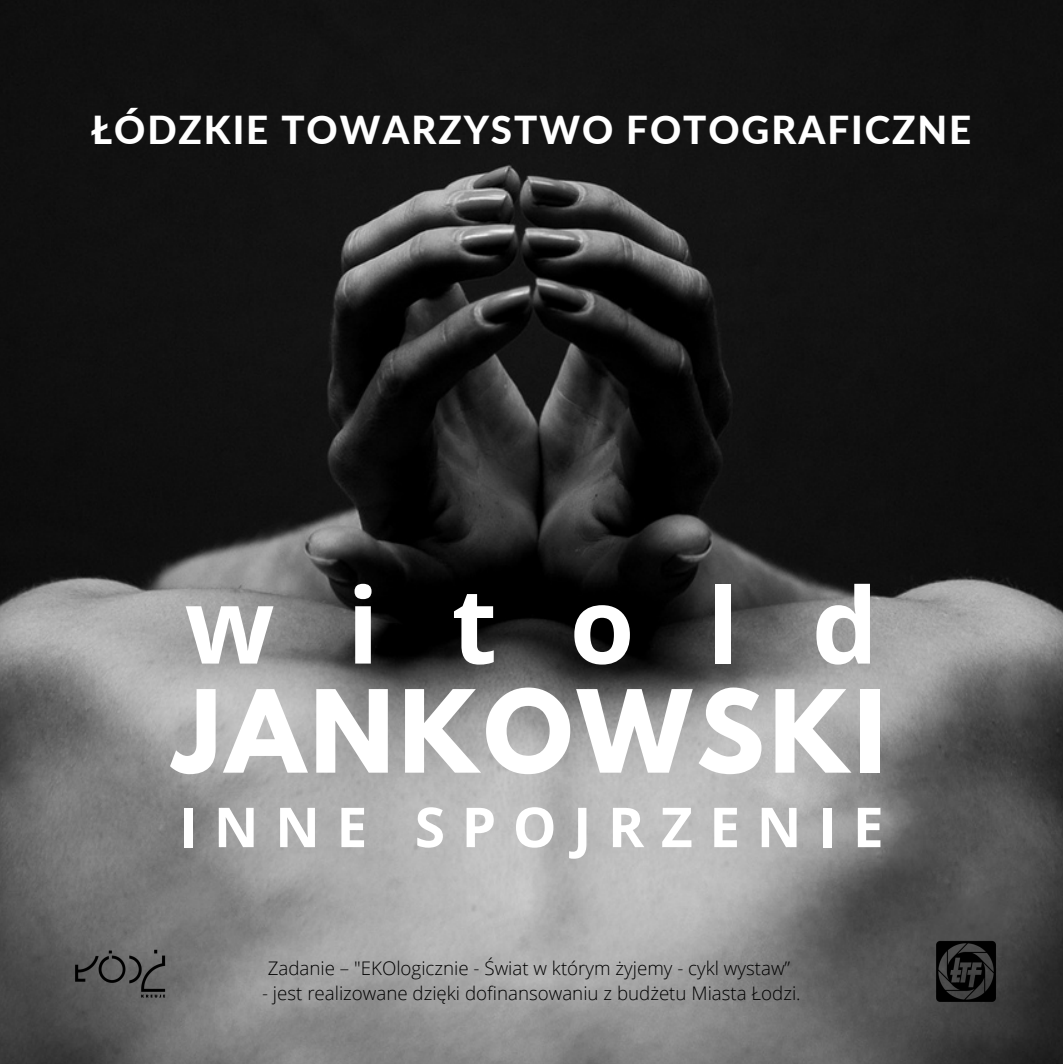
<style>
.page{position:relative;width:1063px;height:1064px;background:#fff}
.page>*{position:absolute;margin:0;border:0;box-sizing:border-box;transform-origin:0 0}
.t1{font:700 105px "Open Sans";letter-spacing:.69em;color:#fff}
.t2{font:700 101.25px "League Spartan";letter-spacing:.05em;color:#fff}
.t3{font:700 55px "Open Sans";letter-spacing:.3em;color:#fff}
.t4{font:800 38.5px "Lato";letter-spacing:.05em;color:#fff}
.t5{font:300 18.75px "Open Sans";color:#000}
</style>
<div class="page">
<img style="left:0;top:0;width:1062px;height:1062px">
<img style="left:934px;top:939px;width:64px;height:63px">
<img style="left:64px;top:939px;width:111px;height:63px">
<h3 class="t4" style="left:92px;top:106px;width:881px">ŁÓDZKIE TOWARZYSTWO FOTOGRAFICZNE</h3>
<h1 class="t1" style="left:185px;top:551px;width:695px">witold</h1>
<h2 class="t2" style="left:173px;top:681px;width:713px">JANKOWSKI</h2>
<h3 class="t3" style="left:179px;top:788px;width:706px">INNE SPOJRZENIE</h3>
<p class="t5" style="left:268px;top:954px;width:524px">Zadanie – "EKOlogicznie - Świat w którym żyjemy - cykl wystaw”</p>
<p class="t5" style="left:262px;top:979px;width:540px">- jest realizowane dzięki dofinansowaniu z budżetu Miasta Łodzi.</p>
</div>
